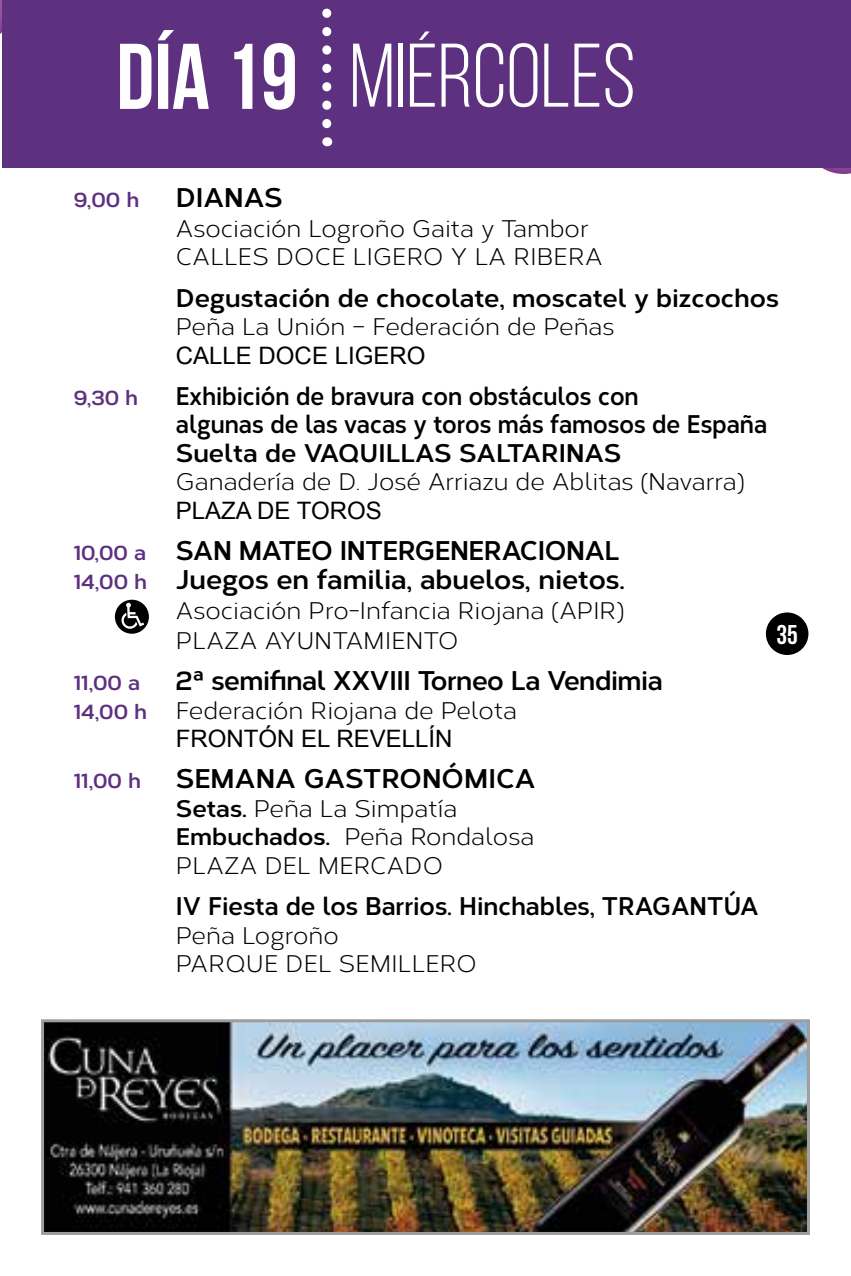
<style>
.page{position:relative;width:851px;height:1276px;background:#fff}
.page>*{position:absolute;margin:0;border:0;box-sizing:border-box;transform-origin:0 0}
.t1{font:90px "Bebas Neue";color:#fff}
.t2{font:700 27px/28.5px "Corbert";letter-spacing:-.015em;color:#000}
.t3{font:700 27px "Bebas Neue";color:#fff}
.t4{font:700 25.5px/28.5px "Corbert";color:#000;scale:.9 1}
.t5{font:700 25.5px "Corbert";color:#000}
.t6{font:700 25.5px "Corbert";color:#000;scale:.95 1}
.t7{font:24px/28.5px "Corbert";color:#000}
.t8{font:24px "Arial";color:#000}
.t9{font:700 21px "Corbert";color:#5d317f}
.s1{font-weight:700;font-size:93px}
.s2{font-size:21px;color:#5d317f}
.s3{font-weight:700;font-size:21px;color:#5d317f}
.s4{font-weight:700}
</style>
<div class="page">
<div style="left:765px;top:612px;width:43px;height:43px;background:#000;border-radius:50%"></div>
<img style="left:45px;top:1023px;width:760px;height:208px">
<div style="left:41px;top:1019px;width:768px;height:216px;border:3px solid #9d9d9c"></div>
<svg style="left:0;top:0;width:3px;height:49px"></svg>
<div style="left:3px;top:0;width:847px;height:167px;background:#5d317f"></div>
<svg style="left:315px;top:8px;width:535px;height:166px"></svg>
<div style="left:115px;top:600px;width:34px;height:34px;background:#000;border-radius:50%"></div>
<svg style="left:121px;top:603px;width:23px;height:26px"></svg>
<h1 class="t1" style="left:116px;top:27px;width:521px"><span class="s1">Día 19</span> MIÉRCOLES</h1>
<p class="t9" style="left:74px;top:183px;width:67px">9,00 h</p>
<p class="t2" style="left:176px;top:181px;width:108px">DIANAS</p>
<p class="t7" style="left:176px;top:213px;width:428px">Asociación Logroño Gaita y Tambor<br>CALLES DOCE LIGERO Y LA RIBERA</p>
<p class="t5" style="left:176px;top:278px;width:604px">Degustación de chocolate, moscatel y bizcochos</p>
<p class="t7" style="left:176px;top:311px;width:440px">Peña La Unión – Federación de Peñas</p>
<p class="t8" style="left:176px;top:339px;width:251px">CALLE DOCE LIGERO</p>
<p class="t9" style="left:74px;top:381px;width:66px">9,30 h</p>
<p class="t4" style="left:176px;top:380px;width:658px">Exhibición de bravura con obstáculos con<br>algunas de las vacas y toros más famosos de España<br>Suelta de VAQUILLAS SALTARINAS</p>
<p class="t7" style="left:176px;top:466px;width:570px">Ganadería de D. José Arriazu de Ablitas (Navarra)</p>
<p class="t8" style="left:176px;top:495px;width:207px">PLAZA DE TOROS</p>
<p class="t2" style="left:74px;top:534px;width:552px"><span class="s2">10,00 a</span> SAN MATEO INTERGENERACIONAL<br><span class="s2">14,00 h</span> Juegos en familia, abuelos, nietos.</p>
<p class="t7" style="left:176px;top:594px;width:450px;line-height:30px">Asociación Pro-Infancia Riojana (APIR)<br>PLAZA AYUNTAMIENTO</p>
<p class="t9" style="left:74px;top:666px;width:68px">11,00 a</p>
<p class="t2" style="left:176px;top:664px;width:488px">2ª semifinal XXVIII Torneo La Vendimia</p>
<p class="t7" style="left:74px;top:694px;width:445px"><span class="s3">14,00 h</span> Federación Riojana de Pelota</p>
<p class="t8" style="left:176px;top:723px;width:278px">FRONTÓN EL REVELLÍN</p>
<p class="t9" style="left:74px;top:764px;width:69px">11,00 h</p>
<p class="t2" style="left:176px;top:762px;width:361px">SEMANA GASTRONÓMICA</p>
<p class="t7" style="left:176px;top:793px;width:360px"><span class="s4">Setas.</span> Peña La Simpatía<br><span class="s4">Embuchados.</span> Peña Rondalosa<br>PLAZA DEL MERCADO</p>
<p class="t6" style="left:176px;top:886px;width:615px">IV Fiesta de los Barrios. Hinchables, TRAGANTÚA</p>
<p class="t7" style="left:176px;top:919px;width:302px">Peña Logroño<br>PARQUE DEL SEMILLERO</p>
<p class="t3" style="left:776px;top:619px;width:23px">35</p>
</div>
